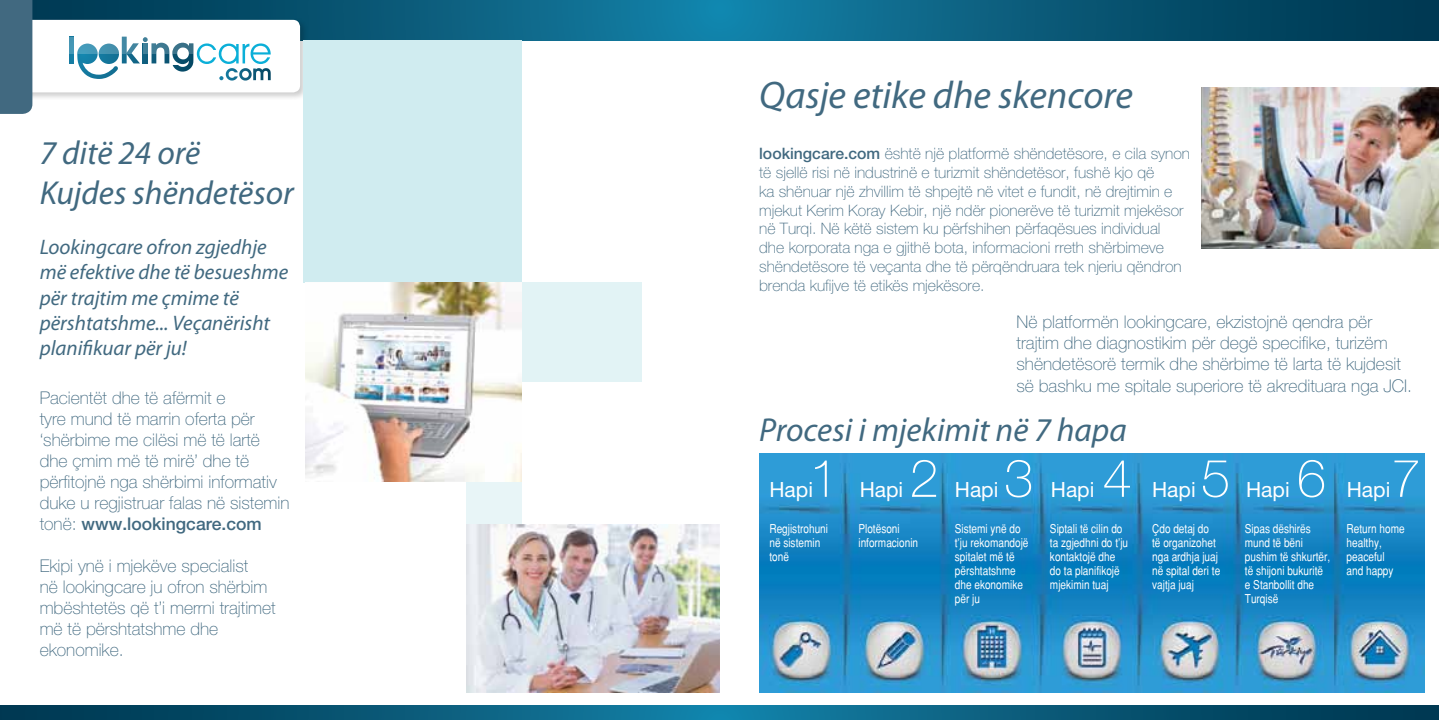
<style>
.page{position:relative;width:1439px;height:720px;background:#fff}
.page>*{position:absolute;margin:0;border:0;box-sizing:border-box;transform-origin:0 0}
.t1{font:100 52.5px "Helvetica Neu";color:#fff}
.t2{font:italic 38.5px "Myriad Pro";color:#416980}
.t3{font:italic 33.25px/39.9px "Myriad Pro";color:#416980}
.t4{font:italic 21px/25.2px "Myriad Pro";color:#416980}
.t5{font:21px "Helvetica Neu Nor";color:#fff}
.t6{font:100 17.5px/21px "Helvetica Neu";color:#416980}
.t7{font:100 15.75px/18.9px "Helvetica Neu";color:#416980}
.t8{font:12.25px/14px "Helvetica Narrow";color:#fff}
.s1{font-weight:500}
</style>
<div class="page">
<svg style="left:300px;top:0;width:1139px;height:40px;background:#0a5e7e"></svg>
<svg style="left:0;top:705px;width:1439px;height:14px;background:#085877"></svg>
<svg style="left:0;top:0;width:300px;height:114px"></svg>
<img style="left:759px;top:453px;width:665px;height:239px">
<div style="left:304px;top:40px;width:218px;height:242px;background:#d0ecf0"></div>
<div style="left:522px;top:282px;width:119px;height:100px;background:#e2f3f5"></div>
<div style="left:466px;top:482px;width:56px;height:41px;background:#e8f5f7"></div>
<img style="left:305px;top:282px;width:217px;height:200px">
<img style="left:466px;top:523px;width:253px;height:169px">
<img style="left:1201px;top:88px;width:238px;height:161px">
<h3 class="t3" style="left:40px;top:132px;width:255px">7 ditë 24 orë<br>Kujdes shëndetësor</h3>
<p class="t4" style="left:40px;top:234px;width:250px">Lookingcare ofron zgjedhje më efektive dhe të besueshme për trajtim me çmime të përshtatshme... Veçanërisht planifikuar për ju!</p>
<p class="t6" style="left:40px;top:387px;width:251px">Pacientët dhe të afërmit e<br>tyre mund të marrin oferta për ‘shërbime me cilësi më të lartë dhe çmim më të mirë’ dhe të përfitojnë nga shërbimi informativ duke u regjistruar falas në sistemin tonë: <span class="s1">www.lookingcare.com</span></p>
<p class="t6" style="left:40px;top:555px;width:238px">Ekipi ynë i mjekëve specialist<br>në lookingcare ju ofron shërbim mbështetës që t’i merrni trajtimet më të përshtatshme dhe ekonomike.</p>
<h2 class="t2" style="left:759px;top:72px;width:375px">Qasje etike dhe skencore</h2>
<p class="t7" style="left:759px;top:144px;width:432px"><span class="s1">lookingcare.com</span> është një platformë shëndetësore, e cila synon të sjellë risi në industrinë e turizmit shëndetësor, fushë kjo që<br>ka shënuar një zhvillim të shpejtë në vitet e fundit, në drejtimin e mjekut Kerim Koray Kebir, një ndër pionerëve të turizmit mjekësor në Turqi. Në këtë sistem ku përfshihen përfaqësues individual<br>dhe korporata nga e gjithë bota, informacioni rreth shërbimeve shëndetësore të veçanta dhe të përqëndruara tek njeriu qëndron brenda kufijve të etikës mjekësore.</p>
<p class="t6" style="left:1016px;top:311px;width:397px">Në platformën lookingcare, ekzistojnë qendra për trajtim dhe diagnostikim për degë specifike, turizëm shëndetësorë termik dhe shërbime të larta të kujdesit së bashku me spitale superiore të akredituara nga JCI.</p>
<h3 class="t3" style="left:759px;top:409px;width:369px">Procesi i mjekimit në 7 hapa</h3>
<p class="t5" style="left:769px;top:476px;width:45px">Hapi</p>
<h1 class="t1" style="left:909px;top:448px;width:31px">2</h1>
<h1 class="t1" style="left:1004px;top:448px;width:31px">3</h1>
<h1 class="t1" style="left:1296px;top:448px;width:31px">6</h1>
<h1 class="t1" style="left:809px;top:448px;width:31px">1</h1>
<h1 class="t1" style="left:1102px;top:448px;width:31px">4</h1>
<h1 class="t1" style="left:1201px;top:448px;width:31px">5</h1>
<h1 class="t1" style="left:1391px;top:448px;width:31px">7</h1>
<p class="t5" style="left:859px;top:476px;width:45px">Hapi</p>
<p class="t5" style="left:955px;top:476px;width:45px">Hapi</p>
<p class="t5" style="left:1051px;top:476px;width:45px">Hapi</p>
<p class="t5" style="left:1152px;top:476px;width:45px">Hapi</p>
<p class="t5" style="left:1246px;top:476px;width:45px">Hapi</p>
<p class="t5" style="left:1346px;top:476px;width:45px">Hapi</p>
<p class="t8" style="left:769px;top:521px;width:60px">Regjistrohuni në sistemin tonë</p>
<p class="t8" style="left:858px;top:521px;width:61px">Plotësoni informacionin</p>
<p class="t8" style="left:955px;top:521px;width:75px">Sistemi ynë do t’ju rekomandojë spitalet më të përshtatshme dhe ekonomike për ju</p>
<p class="t8" style="left:1050px;top:521px;width:80px">Siptali të cilin do ta zgjedhni do t’ju kontaktojë dhe do ta planifikojë mjekimin tuaj</p>
<p class="t8" style="left:1152px;top:521px;width:70px">Çdo detaj do të organizohet nga ardhja juaj në spital deri te vajtja juaj</p>
<p class="t8" style="left:1245px;top:521px;width:87px">Sipas dëshirës mund të bëni pushim të shkurtër, të shijoni bukuritë e Stanbollit dhe<br>Turqisë</p>
<p class="t8" style="left:1346px;top:521px;width:60px">Return home healthy, peaceful<br>and happy</p>
</div>
